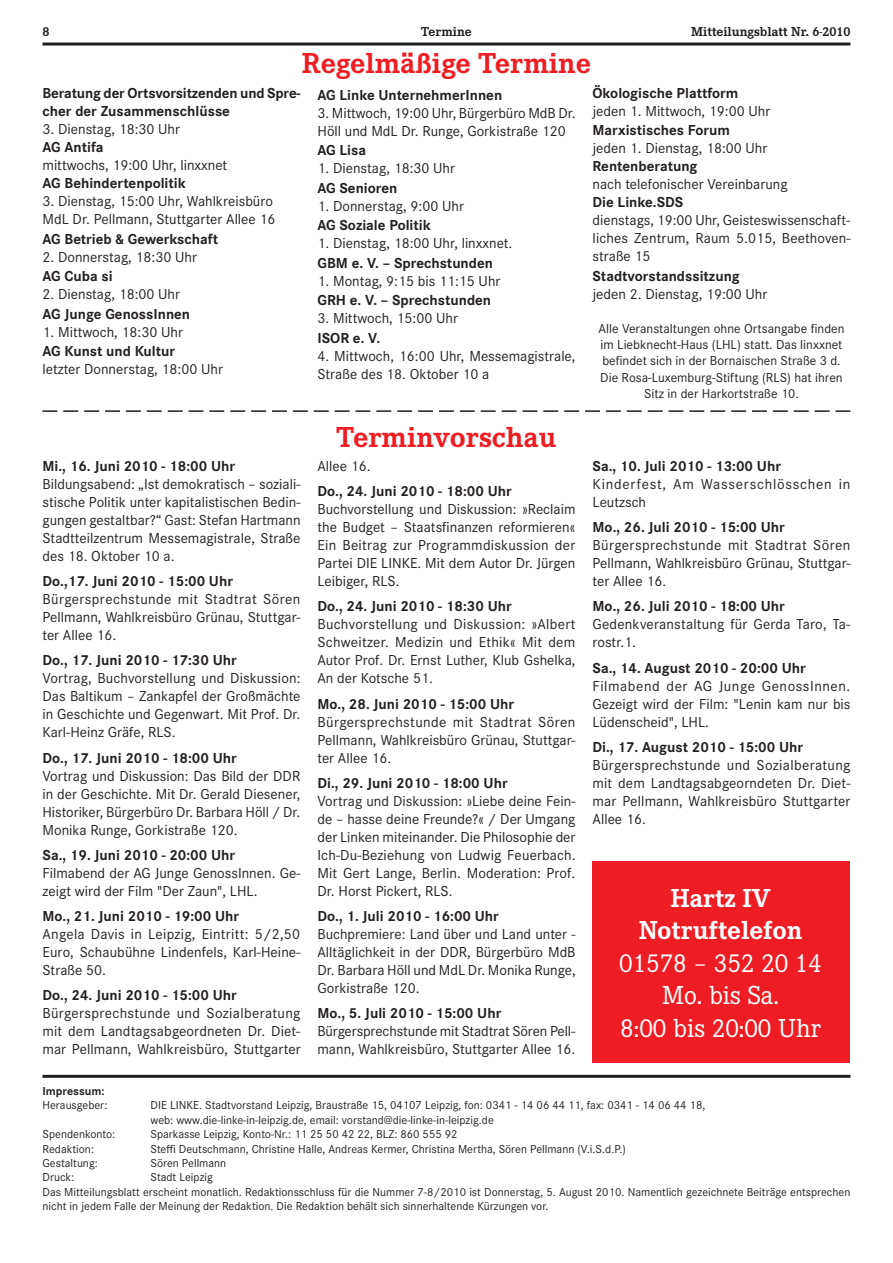
<style>
.page{position:relative;width:893px;height:1263px;background:#fff}
.page>*{position:absolute;margin:0;border:0;box-sizing:border-box;transform-origin:0 0}
.t1{font:700 30px "Corporate E";color:#ee1d23}
.t2{font:27px/32.4px "Corporate E";color:#fff;text-align:center}
.t3{font:700 27px/32.4px "Corporate E";color:#fff;text-align:center}
.t4{font:15px/18px "Corporate S";color:#231f20;text-align:justify}
.t5{font:700 15px/18px "Corporate S";color:#231f20}
.t6{font:15px/18px "Corporate S";letter-spacing:.05em;color:#231f20}
.t7{font:13.5px/16.2px "Corporate S";color:#231f20;text-align:center}
.t8{font:700 13.5px "Corporate E";color:#231f20}
.t9{font:12px/14.4px "Corporate S";color:#231f20}
.t10{font:700 12px "Corporate S";color:#231f20}
</style>
<div class="page">
<hr style="left:43px;top:43px;width:807px;height:3px;background:#231f20">
<svg style="left:42px;top:410px;width:808px;height:2px"></svg>
<hr style="left:42px;top:1075px;width:808px;height:3px;background:#231f20">
<div style="left:592px;top:861px;width:258px;height:202px;background:#ee1d23"></div>
<p class="t8" style="left:43px;top:24px;width:9px">8</p>
<p class="t8" style="left:421px;top:24px;width:52px">Termine</p>
<p class="t8" style="left:691px;top:24px;width:161px">Mitteilungsblatt Nr. 6-2010</p>
<h1 class="t1" style="left:302px;top:46px;width:291px">Regelmäßige Termine</h1>
<p class="t5" style="left:43px;top:85px;width:259px">Beratung der Ortsvorsitzenden und Spre&shy;cher der Zusammenschlüsse</p>
<p class="t4" style="left:43px;top:120px;width:139px">3. Dienstag, 18:30 Uhr</p>
<p class="t5" style="left:43px;top:139px;width:63px">AG Antifa</p>
<p class="t4" style="left:43px;top:156px;width:186px">mittwochs, 19:00 Uhr, linxxnet</p>
<p class="t5" style="left:43px;top:175px;width:145px">AG Behindertenpolitik</p>
<p class="t4" style="left:43px;top:192px;width:235px">3. Dienstag, 15:00 Uhr, Wahlkreisbüro<br>MdL Dr. Pellmann, Stuttgarter Allee 16</p>
<p class="t5" style="left:43px;top:230px;width:177px">AG Betrieb &amp; Gewerkschaft</p>
<p class="t4" style="left:43px;top:248px;width:156px">2. Donnerstag, 18:30 Uhr</p>
<p class="t5" style="left:43px;top:268px;width:72px">AG Cuba si</p>
<p class="t4" style="left:43px;top:285px;width:139px">2. Dienstag, 18:00 Uhr</p>
<p class="t5" style="left:43px;top:305px;width:149px">AG Junge GenossInnen</p>
<p class="t4" style="left:43px;top:323px;width:142px">1. Mittwoch, 18:30 Uhr</p>
<p class="t5" style="left:43px;top:343px;width:134px">AG Kunst und Kultur</p>
<p class="t4" style="left:43px;top:360px;width:182px">letzter Donnerstag, 18:00 Uhr</p>
<p class="t5" style="left:43px;top:457px;width:194px">Mi., 16. Juni 2010 - 18:00 Uhr</p>
<p class="t4" style="left:43px;top:475px;width:260px">Bildungsabend: „Ist demokratisch – soziali&shy;stische Politik unter kapitalistischen Bedin&shy;gungen gestaltbar?“ Gast: Stefan Hartmann Stadtteilzentrum Messemagistrale, Straße des 18. Oktober 10 a.</p>
<p class="t5" style="left:43px;top:573px;width:192px">Do.,17. Juni 2010 - 15:00 Uhr</p>
<p class="t4" style="left:43px;top:590px;width:259px">Bürgersprechstunde mit Stadtrat Sören Pellmann, Wahlkreisbüro Grünau, Stuttgar&shy;ter Allee 16.</p>
<p class="t5" style="left:43px;top:652px;width:196px">Do., 17. Juni 2010 - 17:30 Uhr</p>
<p class="t4" style="left:43px;top:669px;width:260px">Vortrag, Buchvorstellung und Diskussion:<br>Das Baltikum – Zankapfel der Großmächte in Geschichte und Gegenwart. Mit Prof. Dr.<br>Karl-Heinz Gräfe, RLS.</p>
<p class="t5" style="left:43px;top:749px;width:196px">Do., 17. Juni 2010 - 18:00 Uhr</p>
<p class="t4" style="left:43px;top:767px;width:259px">Vortrag und Diskussion: Das Bild der DDR in der Geschichte. Mit Dr. Gerald Diesener, Historiker, Bürgerbüro Dr. Barbara Höll / Dr.<br>Monika Runge, Gorkistraße 120.</p>
<p class="t5" style="left:43px;top:846px;width:194px">Sa., 19. Juni 2010 - 20:00 Uhr</p>
<p class="t4" style="left:43px;top:864px;width:259px">Filmabend der AG Junge GenossInnen. Ge&shy;zeigt wird der Film "Der Zaun", LHL.</p>
<p class="t5" style="left:43px;top:907px;width:198px">Mo., 21. Juni 2010 - 19:00 Uhr</p>
<p class="t4" style="left:43px;top:925px;width:259px">Angela Davis in Leipzig, Eintritt: 5/2,50<br>Euro, Schaubühne Lindenfels, Karl-Heine-Straße 50.</p>
<p class="t5" style="left:43px;top:987px;width:196px">Do., 24. Juni 2010 - 15:00 Uhr</p>
<p class="t4" style="left:43px;top:1004px;width:260px">Bürgersprechstunde und Sozialberatung mit dem Landtagsabgeordneten Dr. Diet&shy;mar Pellmann, Wahlkreisbüro, Stuttgarter</p>
<p class="t5" style="left:317px;top:86px;width:186px">AG Linke UnternehmerInnen</p>
<p class="t4" style="left:317px;top:104px;width:260px">3. Mittwoch, 19:00 Uhr, Bürgerbüro MdB Dr.<br>Höll und MdL Dr. Runge, Gorkistraße 120</p>
<p class="t5" style="left:317px;top:141px;width:50px">AG Lisa</p>
<p class="t4" style="left:317px;top:159px;width:139px">1. Dienstag, 18:30 Uhr</p>
<p class="t5" style="left:317px;top:179px;width:81px">AG Senioren</p>
<p class="t4" style="left:317px;top:197px;width:148px">1. Donnerstag, 9:00 Uhr</p>
<p class="t5" style="left:317px;top:216px;width:115px">AG Soziale Politik</p>
<p class="t4" style="left:317px;top:234px;width:196px">1. Dienstag, 18:00 Uhr, linxxnet.</p>
<p class="t5" style="left:317px;top:254px;width:177px">GBM e. V. – Sprechstunden</p>
<p class="t4" style="left:317px;top:272px;width:184px">1. Montag, 9:15 bis 11:15 Uhr</p>
<p class="t5" style="left:317px;top:291px;width:175px">GRH e. V. – Sprechstunden</p>
<p class="t4" style="left:317px;top:309px;width:142px">3. Mittwoch, 15:00 Uhr</p>
<p class="t5" style="left:317px;top:329px;width:64px">ISOR e. V.</p>
<p class="t4" style="left:317px;top:347px;width:259px">4. Mittwoch, 16:00 Uhr, Messemagistrale,<br>Straße des 18. Oktober 10 a</p>
<h1 class="t1" style="left:337px;top:420px;width:221px">Terminvorschau</h1>
<p class="t4" style="left:317px;top:457px;width:55px">Allee 16.</p>
<p class="t5" style="left:317px;top:482px;width:196px">Do., 24. Juni 2010 - 18:00 Uhr</p>
<p class="t4" style="left:317px;top:500px;width:259px">Buchvorstellung und Diskussion: »Reclaim the Budget – Staatsfinanzen reformieren« Ein Beitrag zur Programmdiskussion der Partei DIE LINKE. Mit dem Autor Dr. Jürgen Leibiger, RLS.</p>
<p class="t5" style="left:317px;top:598px;width:196px">Do., 24. Juni 2010 - 18:30 Uhr</p>
<p class="t4" style="left:317px;top:615px;width:260px">Buchvorstellung und Diskussion: »Albert Schweitzer. Medizin und Ethik« Mit dem Autor Prof. Dr. Ernst Luther, Klub Gshelka, An der Kotsche 51.</p>
<p class="t5" style="left:317px;top:695px;width:198px">Mo., 28. Juni 2010 - 15:00 Uhr</p>
<p class="t4" style="left:317px;top:713px;width:260px">Bürgersprechstunde mit Stadtrat Sören Pellmann, Wahlkreisbüro Grünau, Stuttgar&shy;ter Allee 16.</p>
<p class="t5" style="left:317px;top:774px;width:192px">Di., 29. Juni 2010 - 18:00 Uhr</p>
<p class="t4" style="left:317px;top:792px;width:260px">Vortrag und Diskussion: »Liebe deine Fein&shy;de – hasse deine Freunde?« / Der Umgang der Linken miteinander. Die Philosophie der Ich-Du-Beziehung von Ludwig Feuerbach.<br>Mit Gert Lange, Berlin. Moderation: Prof.<br>Dr. Horst Pickert, RLS.</p>
<p class="t5" style="left:317px;top:907px;width:183px">Do., 1. Juli 2010 - 16:00 Uhr</p>
<p class="t4" style="left:317px;top:925px;width:260px">Buchpremiere: Land über und Land unter - Alltäglichkeit in der DDR, Bürgerbüro MdB Dr. Barbara Höll und MdL Dr. Monika Runge, Gorkistraße 120.</p>
<p class="t5" style="left:317px;top:1004px;width:185px">Mo., 5. Juli 2010 - 15:00 Uhr</p>
<p class="t4" style="left:317px;top:1022px;width:259px">Bürgersprechstunde mit Stadtrat Sören Pell&shy;mann, Wahlkreisbüro, Stuttgarter Allee 16.</p>
<p class="t5" style="left:592px;top:84px;width:147px">Ökologische Plattform</p>
<p class="t4" style="left:592px;top:102px;width:179px">jeden 1. Mittwoch, 19:00 Uhr</p>
<p class="t5" style="left:592px;top:122px;width:139px">Marxistisches Forum</p>
<p class="t4" style="left:592px;top:139px;width:176px">jeden 1. Dienstag, 18:00 Uhr</p>
<p class="t5" style="left:592px;top:158px;width:107px">Rentenberatung</p>
<p class="t4" style="left:592px;top:175px;width:197px">nach telefonischer Vereinbarung</p>
<p class="t5" style="left:592px;top:194px;width:92px">Die Linke.SDS</p>
<p class="t4" style="left:592px;top:211px;width:260px">dienstags, 19:00 Uhr, Geisteswissenschaft&shy;liches Zentrum, Raum 5.015, Beethoven&shy;straße 15</p>
<p class="t5" style="left:592px;top:267px;width:149px">Stadtvorstandssitzung</p>
<p class="t4" style="left:592px;top:285px;width:176px">jeden 2. Dienstag, 19:00 Uhr</p>
<p class="t7" style="left:598px;top:320px;width:248px">Alle Veranstaltungen ohne Ortsangabe finden im Liebknecht-Haus (LHL) statt. Das linxxnet befindet sich in der Bornaischen Straße 3 d.<br>Die Rosa-Luxemburg-Stiftung (RLS) hat ihren Sitz in der Harkortstraße 10.</p>
<p class="t5" style="left:592px;top:457px;width:190px">Sa., 10. Juli 2010 - 13:00 Uhr</p>
<p class="t6" style="left:592px;top:475px;width:259px">Kinderfest, Am Wasserschlösschen in<br>Leutzsch</p>
<p class="t5" style="left:592px;top:519px;width:194px">Mo., 26. Juli 2010 - 15:00 Uhr</p>
<p class="t4" style="left:592px;top:536px;width:259px">Bürgersprechstunde mit Stadtrat Sören Pellmann, Wahlkreisbüro Grünau, Stuttgar&shy;ter Allee 16.</p>
<p class="t5" style="left:592px;top:598px;width:194px">Mo., 26. Juli 2010 - 18:00 Uhr</p>
<p class="t4" style="left:592px;top:615px;width:259px">Gedenkveranstaltung für Gerda Taro, Ta&shy;rostr.1.</p>
<p class="t5" style="left:592px;top:659px;width:215px">Sa., 14. August 2010 - 20:00 Uhr</p>
<p class="t4" style="left:592px;top:677px;width:259px">Filmabend der AG Junge GenossInnen.<br>Gezeigt wird der Film: "Lenin kam nur bis Lüdenscheid", LHL.</p>
<p class="t5" style="left:592px;top:738px;width:212px">Di., 17. August 2010 - 15:00 Uhr</p>
<p class="t4" style="left:592px;top:756px;width:259px">Bürgersprechstunde und Sozialberatung mit dem Landtagsabgeorndeten Dr. Diet&shy;mar Pellmann, Wahlkreisbüro Stuttgarter Allee 16.</p>
<h2 class="t3" style="left:639px;top:882px;width:165px">Hartz IV<br>Notruftelefon</h2>
<h2 class="t2" style="left:619px;top:947px;width:204px">01578 – 352 20 14<br>Mo. bis Sa.<br>8:00 bis 20:00 Uhr</h2>
<p class="t10" style="left:43px;top:1084px;width:64px">Impressum:</p>
<p class="t9" style="left:43px;top:1098px;width:66px">Herausgeber:</p>
<p class="t9" style="left:151px;top:1098px;width:556px">DIE LINKE. Stadtvorstand Leipzig, Braustraße 15, 04107 Leipzig, fon: 0341 - 14 06 44 11, fax: 0341 - 14 06 44 18, web: www.die-linke-in-leipzig.de, email: vorstand@die-linke-in-leipzig.de</p>
<p class="t9" style="left:43px;top:1127px;width:74px">Spendenkonto:</p>
<p class="t9" style="left:151px;top:1127px;width:309px">Sparkasse Leipzig, Konto-Nr.: 11 25 50 42 22, BLZ: 860 555 92</p>
<p class="t9" style="left:43px;top:1141px;width:53px">Redaktion:</p>
<p class="t9" style="left:151px;top:1141px;width:477px">Steffi Deutschmann, Christine Halle, Andreas Kermer, Christina Mertha, Sören Pellmann (V.i.S.d.P.)</p>
<p class="t9" style="left:43px;top:1156px;width:57px">Gestaltung:</p>
<p class="t9" style="left:151px;top:1156px;width:77px">Sören Pellmann</p>
<p class="t9" style="left:43px;top:1170px;width:33px">Druck:</p>
<p class="t9" style="left:43px;top:1170px;width:809px;text-indent:108px">Stadt Leipzig<br>Das Mitteilungsblatt erscheint monatlich. Redaktionsschluss für die Nummer 7-8/2010 ist Donnerstag, 5. August 2010. Namentlich gezeichnete Beiträge entsprechen nicht in jedem Falle der Meinung der Redaktion. Die Redaktion behält sich sinnerhaltende Kürzungen vor.</p>
</div>
